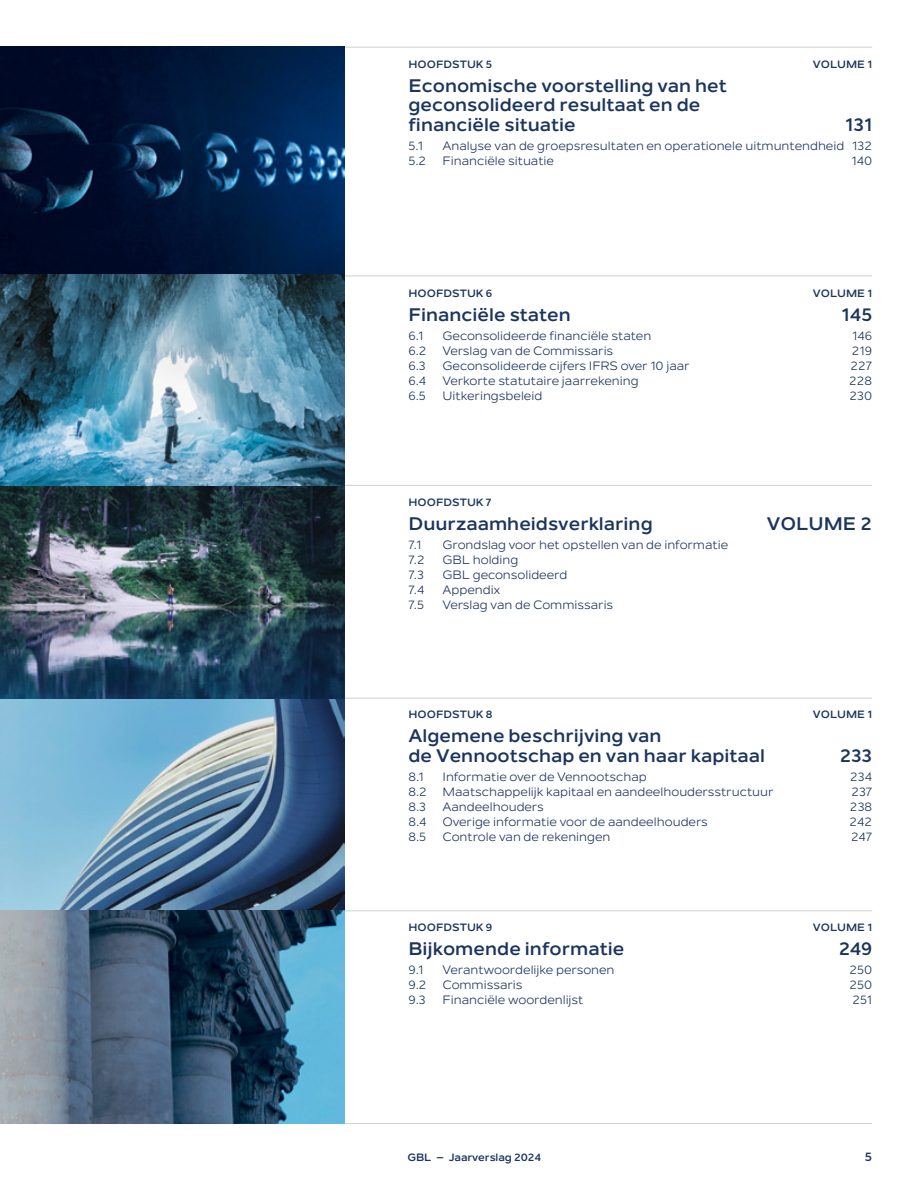
<style>
.page{position:relative;width:919px;height:1187px;background:#fff}
.page>*{position:absolute;margin:0;border:0;box-sizing:border-box;transform-origin:0 0}
.t1{font:700 18px/19.5px "Nolan";color:#1c355e}
.t2{font:12px "Nolan";color:#1c355e}
.t3{font:700 12px "Nolan";color:#1c355e}
.t4{font:700 10.5px "Nolan";color:#1c355e}
</style>
<div class="page">
<img style="left:0;top:48px;width:345px;height:1075px">
<hr style="left:0;top:47px;width:872px;height:1px;background:#cad1d1">
<hr style="left:0;top:275px;width:872px;height:1px;background:#cad1d1">
<hr style="left:0;top:485px;width:872px;height:1px;background:#cad1d1">
<hr style="left:0;top:697px;width:872px;height:1px;background:#cad1d1">
<hr style="left:0;top:910px;width:872px;height:1px;background:#cad1d1">
<hr style="left:0;top:1123px;width:872px;height:1px;background:#cad1d1">
<img style="left:0;top:910px;width:1px;height:213px">
<img style="left:0;top:697px;width:1px;height:213px">
<p class="t4" style="left:408px;top:58px;width:85px">HOOFDSTUK 5</p>
<p class="t4" style="left:812px;top:58px;width:61px">VOLUME 1</p>
<h1 class="t1" style="left:408px;top:76px;width:320px">Economische voorstelling van het geconsolideerd resultaat en de financiële situatie</h1>
<h1 class="t1" style="left:845px;top:115px;width:28px">131</h1>
<p class="t2" style="left:408px;top:139px;width:16px">5.1</p>
<p class="t2" style="left:442px;top:139px;width:431px">Analyse van de groepsresultaten en operationele uitmuntendheid 132</p>
<p class="t2" style="left:408px;top:154px;width:19px">5.2</p>
<p class="t2" style="left:442px;top:154px;width:113px">Financiële situatie</p>
<p class="t2" style="left:851px;top:154px;width:22px">140</p>
<p class="t4" style="left:408px;top:287px;width:85px">HOOFDSTUK 6</p>
<p class="t4" style="left:812px;top:287px;width:61px">VOLUME 1</p>
<h1 class="t1" style="left:408px;top:305px;width:164px">Financiële staten</h1>
<h1 class="t1" style="left:841px;top:305px;width:32px">145</h1>
<p class="t2" style="left:408px;top:328px;width:16px">6.1</p>
<p class="t2" style="left:442px;top:328px;width:210px">Geconsolideerde financiële staten</p>
<p class="t2" style="left:852px;top:328px;width:21px">146</p>
<p class="t2" style="left:408px;top:343px;width:20px">6.2</p>
<p class="t2" style="left:442px;top:343px;width:172px">Verslag van de Commissaris</p>
<p class="t2" style="left:851px;top:343px;width:22px">219</p>
<p class="t2" style="left:408px;top:358px;width:19px">6.3</p>
<p class="t2" style="left:442px;top:358px;width:249px">Geconsolideerde cijfers IFRS over 10 jaar</p>
<p class="t2" style="left:850px;top:358px;width:23px">227</p>
<p class="t2" style="left:408px;top:373px;width:19px">6.4</p>
<p class="t2" style="left:442px;top:373px;width:198px">Verkorte statutaire jaarrekening</p>
<p class="t2" style="left:849px;top:373px;width:25px">228</p>
<p class="t2" style="left:408px;top:388px;width:19px">6.5</p>
<p class="t2" style="left:442px;top:388px;width:101px">Uitkeringsbeleid</p>
<p class="t2" style="left:849px;top:388px;width:24px">230</p>
<p class="t4" style="left:408px;top:496px;width:84px">HOOFDSTUK 7</p>
<h1 class="t1" style="left:408px;top:514px;width:246px">Duurzaamheidsverklaring</h1>
<h1 class="t1" style="left:766px;top:514px;width:107px">VOLUME 2</h1>
<p class="t2" style="left:408px;top:538px;width:15px">7.1</p>
<p class="t2" style="left:442px;top:538px;width:287px">Grondslag voor het opstellen van de informatie</p>
<p class="t2" style="left:408px;top:553px;width:18px">7.2</p>
<p class="t2" style="left:442px;top:553px;width:77px">GBL holding</p>
<p class="t2" style="left:408px;top:568px;width:17px">7.3</p>
<p class="t2" style="left:442px;top:568px;width:126px">GBL geconsolideerd</p>
<p class="t2" style="left:408px;top:583px;width:18px">7.4</p>
<p class="t2" style="left:442px;top:583px;width:59px">Appendix</p>
<p class="t2" style="left:408px;top:598px;width:17px">7.5</p>
<p class="t2" style="left:442px;top:598px;width:172px">Verslag van de Commissaris</p>
<p class="t4" style="left:408px;top:708px;width:86px">HOOFDSTUK 8</p>
<p class="t4" style="left:812px;top:708px;width:61px">VOLUME 1</p>
<h1 class="t1" style="left:408px;top:726px;width:358px">Algemene beschrijving van<br>de Vennootschap en van haar kapitaal</h1>
<h1 class="t1" style="left:839px;top:746px;width:34px">233</h1>
<p class="t2" style="left:408px;top:769px;width:17px">8.1</p>
<p class="t2" style="left:442px;top:769px;width:206px">Informatie over de Vennootschap</p>
<p class="t2" style="left:850px;top:769px;width:23px">234</p>
<p class="t2" style="left:408px;top:784px;width:20px">8.2</p>
<p class="t2" style="left:442px;top:784px;width:332px">Maatschappelijk kapitaal en aandeelhoudersstructuur</p>
<p class="t2" style="left:851px;top:784px;width:22px">237</p>
<p class="t2" style="left:408px;top:799px;width:19px">8.3</p>
<p class="t2" style="left:442px;top:799px;width:103px">Aandeelhouders</p>
<p class="t2" style="left:849px;top:799px;width:24px">238</p>
<p class="t2" style="left:408px;top:814px;width:20px">8.4</p>
<p class="t2" style="left:442px;top:814px;width:267px">Overige informatie voor de aandeelhouders</p>
<p class="t2" style="left:849px;top:814px;width:24px">242</p>
<p class="t2" style="left:408px;top:829px;width:19px">8.5</p>
<p class="t2" style="left:442px;top:829px;width:169px">Controle van de rekeningen</p>
<p class="t2" style="left:851px;top:829px;width:23px">247</p>
<p class="t4" style="left:408px;top:921px;width:85px">HOOFDSTUK 9</p>
<p class="t4" style="left:812px;top:921px;width:61px">VOLUME 1</p>
<h1 class="t1" style="left:408px;top:939px;width:217px">Bijkomende informatie</h1>
<h1 class="t1" style="left:838px;top:939px;width:35px">249</h1>
<p class="t2" style="left:408px;top:962px;width:16px">9.1</p>
<p class="t2" style="left:442px;top:962px;width:173px">Verantwoordelijke personen</p>
<p class="t2" style="left:849px;top:962px;width:24px">250</p>
<p class="t2" style="left:408px;top:977px;width:20px">9.2</p>
<p class="t2" style="left:442px;top:977px;width:81px">Commissaris</p>
<p class="t2" style="left:849px;top:977px;width:24px">250</p>
<p class="t2" style="left:408px;top:992px;width:19px">9.3</p>
<p class="t2" style="left:442px;top:992px;width:142px">Financiële woordenlijst</p>
<p class="t2" style="left:852px;top:992px;width:21px">251</p>
<p class="t4" style="left:407px;top:1151px;width:135px">GBL – Jaarverslag 2024</p>
<p class="t3" style="left:864px;top:1149px;width:9px">5</p>
</div>
